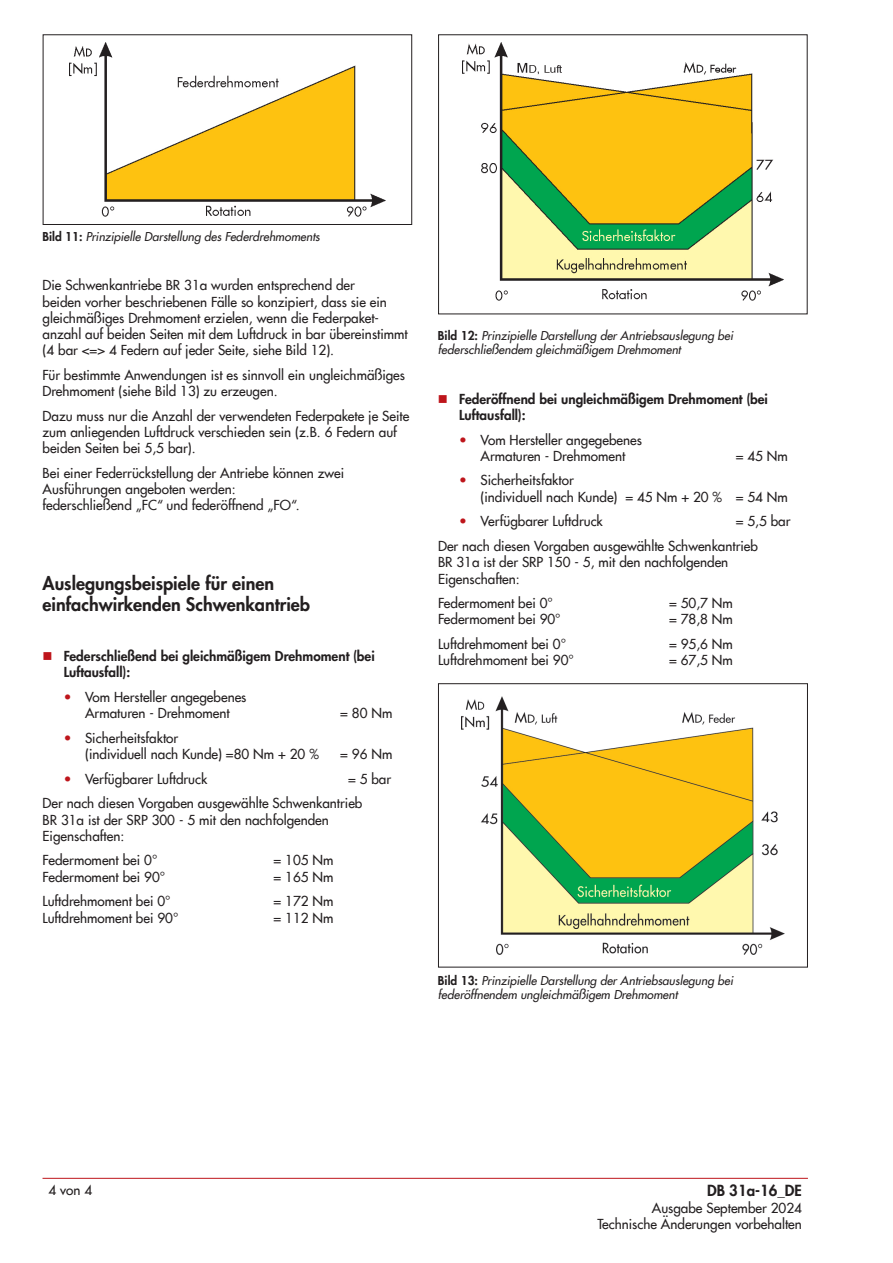
<style>
.page{position:relative;width:893px;height:1263px;background:#fff}
.page>*{position:absolute;margin:0;border:0;box-sizing:border-box;transform-origin:0 0}
.t1{font:800 18px/21.6px "Futura Com";color:#231f20}
.t2{font:800 15px "Futura Com";color:#231f20}
.t3{font:500 13.5px/16.2px "Futura Com";color:#231f20}
.t4{font:800 13.5px/16.2px "Futura Com";color:#231f20}
.t5{font:italic 500 12px/14.4px "Futura Com";color:#231f20}
.s1{font-weight:800;font-style:normal}
.s2{color:#be151b}
</style>
<div class="page">
<hr style="left:43px;top:1178px;width:765px;height:1px;background:#be151b">
<div style="left:43px;top:34px;width:369px;height:191px;border:1px solid #231f20"></div>
<img style="left:70px;top:43px;width:315px;height:174px">
<div style="left:438px;top:34px;width:369px;height:280px;border:1px solid #231f20"></div>
<img style="left:462px;top:43px;width:322px;height:258px">
<div style="left:438px;top:683px;width:370px;height:284px;border:1px solid #231f20"></div>
<img style="left:461px;top:696px;width:323px;height:258px">
<p class="t5" style="left:43px;top:229px;width:279px"><span class="s1">Bild 11:</span> Prinzipielle Darstellung des Federdrehmoments</p>
<p class="t3" style="left:43px;top:277px;width:367px">Die Schwenkantriebe BR 31a wurden entsprechend der<br>beiden vorher beschriebenen Fälle so konzipiert, dass sie ein gleichmäßiges Drehmoment erzielen, wenn die Federpaket&shy;anzahl auf beiden Seiten mit dem Luftdruck in bar übereinstimmt (4 bar &lt;=&gt; 4 Federn auf jeder Seite, siehe Bild 12).</p>
<p class="t3" style="left:43px;top:366px;width:364px">Für bestimmte Anwendungen ist es sinnvoll ein ungleichmäßiges<br>Drehmoment (siehe Bild 13) zu erzeugen.</p>
<p class="t3" style="left:43px;top:407px;width:368px">Dazu muss nur die Anzahl der verwendeten Federpakete je Seite zum anliegenden Luftdruck verschieden sein (z.B. 6 Federn auf beiden Seiten bei 5,5 bar).</p>
<p class="t3" style="left:43px;top:464px;width:303px">Bei einer Federrückstellung der Antriebe können zwei<br>Ausführungen angeboten werden:<br>federschließend „FC“ und federöffnend „FO“.</p>
<h1 class="t1" style="left:43px;top:572px;width:269px">Auslegungsbeispiele für einen einfachwirkenden Schwenkantrieb</h1>
<p class="t4" style="left:64px;top:647px;width:312px;text-indent:-21px"><span class="s2">■</span> Federschließend bei gleichmäßigem Drehmoment (bei<br>Luftausfall):</p>
<p class="t3" style="left:64px;top:688px;width:184px;text-align:center"><span class="s2">•</span> Vom Hersteller angegebenes<br>Armaturen - Drehmoment</p>
<p class="t3" style="left:340px;top:704px;width:54px">= 80 Nm</p>
<p class="t3" style="left:85px;top:729px;width:235px;text-indent:-21px"><span class="s2">•</span> Sicherheitsfaktor<br>(individuell nach Kunde) =80 Nm + 20 %</p>
<p class="t3" style="left:340px;top:745px;width:54px">= 96 Nm</p>
<p class="t3" style="left:64px;top:770px;width:145px"><span class="s2">•</span> Verfügbarer Luftdruck</p>
<p class="t3" style="left:43px;top:766px;width:350px;line-height:24.8px;text-indent:305px">= 5 bar<br>Der nach diesen Vorgaben ausgewählte Schwenkantrieb</p>
<p class="t3" style="left:43px;top:811px;width:288px">BR 31a ist der SRP 300 - 5 mit den nachfolgenden<br>Eigenschaften:</p>
<p class="t3" style="left:43px;top:852px;width:116px">Federmoment bei 0°</p>
<p class="t3" style="left:274px;top:852px;width:61px">= 105 Nm</p>
<p class="t3" style="left:43px;top:868px;width:124px">Federmoment bei 90°</p>
<p class="t3" style="left:274px;top:868px;width:61px">= 165 Nm</p>
<p class="t3" style="left:43px;top:893px;width:130px">Luftdrehmoment bei 0°</p>
<p class="t3" style="left:274px;top:893px;width:61px">= 172 Nm</p>
<p class="t3" style="left:43px;top:909px;width:137px">Luftdrehmoment bei 90°</p>
<p class="t3" style="left:274px;top:909px;width:61px">= 112 Nm</p>
<p class="t5" style="left:438px;top:328px;width:297px"><span class="s1">Bild 12:</span> Prinzipielle Darstellung der Antriebsauslegung bei federschließendem gleichmäßigem Drehmoment</p>
<p class="t4" style="left:459px;top:390px;width:310px;text-indent:-21px"><span class="s2">■</span> Federöffnend bei ungleichmäßigem Drehmoment (bei<br>Luftausfall):</p>
<p class="t3" style="left:459px;top:431px;width:184px;text-align:center"><span class="s2">•</span> Vom Hersteller angegebenes<br>Armaturen - Drehmoment</p>
<p class="t3" style="left:736px;top:447px;width:54px">= 45 Nm</p>
<p class="t3" style="left:480px;top:472px;width:309px;text-indent:-21px"><span class="s2">•</span> Sicherheitsfaktor<br>(individuell nach Kunde) = 45 Nm + 20 % = 54 Nm</p>
<p class="t3" style="left:459px;top:513px;width:145px"><span class="s2">•</span> Verfügbarer Luftdruck</p>
<p class="t3" style="left:438px;top:508px;width:354px;line-height:24.8px;text-indent:298px">= 5,5 bar<br>Der nach diesen Vorgaben ausgewählte Schwenkantrieb</p>
<p class="t3" style="left:438px;top:553px;width:292px">BR 31a ist der SRP 150 - 5, mit den nachfolgenden<br>Eigenschaften:</p>
<p class="t3" style="left:438px;top:594px;width:116px">Federmoment bei 0°</p>
<p class="t3" style="left:669px;top:594px;width:65px">= 50,7 Nm</p>
<p class="t3" style="left:438px;top:611px;width:124px">Federmoment bei 90°</p>
<p class="t3" style="left:669px;top:611px;width:65px">= 78,8 Nm</p>
<p class="t3" style="left:438px;top:635px;width:130px">Luftdrehmoment bei 0°</p>
<p class="t3" style="left:669px;top:635px;width:65px">= 95,6 Nm</p>
<p class="t3" style="left:438px;top:652px;width:137px">Luftdrehmoment bei 90°</p>
<p class="t3" style="left:669px;top:652px;width:65px">= 67,5 Nm</p>
<p class="t5" style="left:438px;top:972px;width:297px"><span class="s1">Bild 13:</span> Prinzipielle Darstellung der Antriebsauslegung bei federöffnendem ungleichmäßigem Drehmoment</p>
<p class="t3" style="left:49px;top:1181px;width:45px">4 von 4</p>
<p class="t2" style="left:707px;top:1179px;width:96px">DB 31a-16_DE</p>
<p class="t3" style="left:597px;top:1199px;width:206px;text-align:right">Ausgabe September 2024<br>Technische Änderungen vorbehalten</p>
</div>
